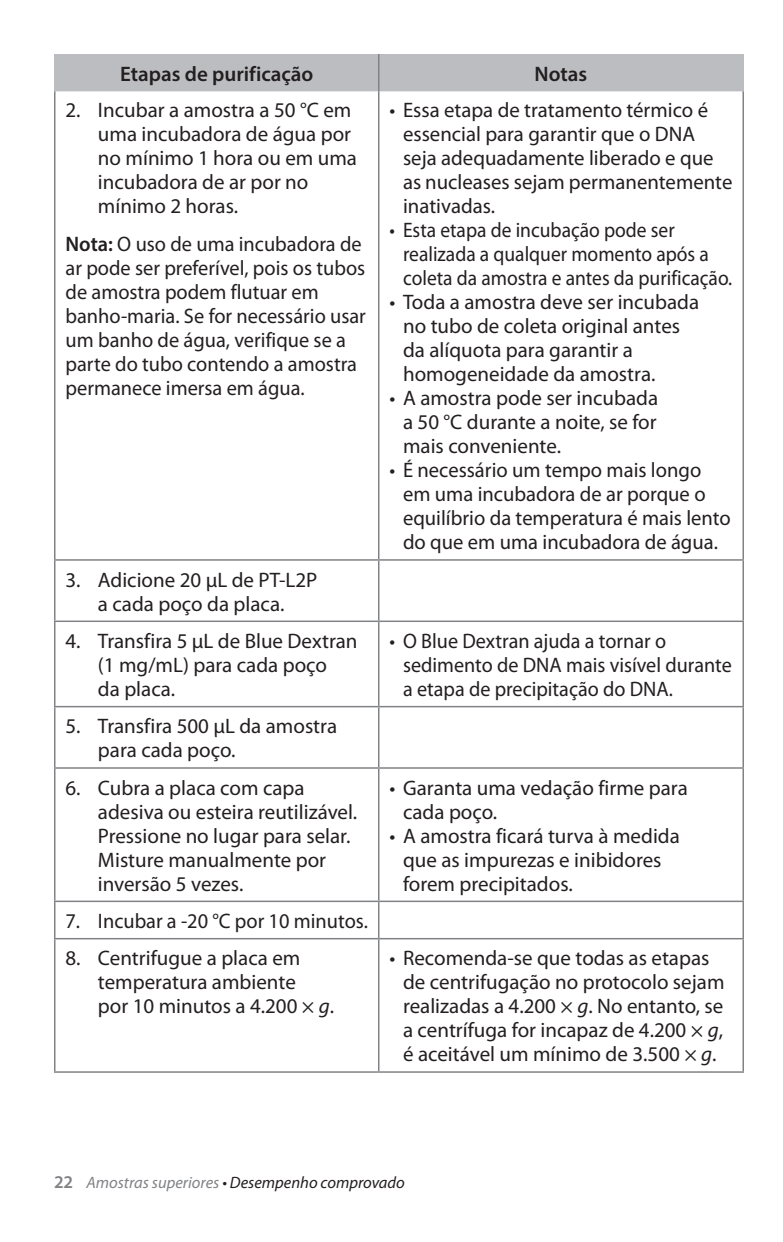
<style>
.page{position:relative;width:783px;height:1242px;background:#fff}
.page>*{position:absolute;margin:0;border:0;box-sizing:border-box;transform-origin:0 0}
.t1{font:21px/24px "Myriad Pro";color:#231f20}
.t2{font:21px/24px "Myriad Pro";color:#231f20;scale:.93 1}
.t3{font:21px/24px "Myriad Pro";color:#231f20;scale:.96 1}
.t4{font:600 21px "Myriad Pro";color:#231f20}
.t5{font:italic 16.5px "Myriad Pro";color:#231f20}
.s1{font-weight:600}
.s2{font-style:italic}
.s3{font-weight:600;font-style:normal;font-size:18px;color:#808285}
.s4{color:#808285}
</style>
<div class="page">
<div style="left:56px;top:54px;width:686px;height:37px;background:#bcbdc0"></div>
<hr style="left:378px;top:54px;width:2px;height:37px;background:#808285">
<hr style="left:378px;top:91px;width:2px;height:468px;background:#808285">
<hr style="left:54px;top:559px;width:325px;height:2px;background:#808285">
<hr style="left:379px;top:559px;width:365px;height:2px;background:#808285">
<hr style="left:378px;top:561px;width:2px;height:60px;background:#808285">
<hr style="left:54px;top:621px;width:325px;height:1px;background:#808285">
<hr style="left:379px;top:621px;width:365px;height:1px;background:#808285">
<hr style="left:378px;top:622px;width:2px;height:84px;background:#808285">
<hr style="left:54px;top:706px;width:325px;height:1px;background:#808285">
<hr style="left:379px;top:706px;width:365px;height:1px;background:#808285">
<hr style="left:378px;top:707px;width:2px;height:60px;background:#808285">
<hr style="left:54px;top:767px;width:325px;height:2px;background:#808285">
<hr style="left:379px;top:767px;width:365px;height:2px;background:#808285">
<hr style="left:378px;top:769px;width:2px;height:132px;background:#808285">
<hr style="left:54px;top:901px;width:325px;height:1px;background:#808285">
<hr style="left:379px;top:901px;width:365px;height:1px;background:#808285">
<hr style="left:378px;top:902px;width:2px;height:36px;background:#808285">
<hr style="left:54px;top:938px;width:325px;height:1px;background:#808285">
<hr style="left:379px;top:938px;width:365px;height:1px;background:#808285">
<hr style="left:378px;top:939px;width:2px;height:132px;background:#808285">
<hr style="left:54px;top:1071px;width:325px;height:2px;background:#808285">
<hr style="left:379px;top:1071px;width:365px;height:2px;background:#808285">
<hr style="left:54px;top:54px;width:2px;height:37px;background:#bcbdc0">
<hr style="left:742px;top:54px;width:2px;height:37px;background:#bcbdc0">
<hr style="left:54px;top:91px;width:2px;height:468px;background:#808285">
<hr style="left:742px;top:91px;width:2px;height:468px;background:#808285">
<hr style="left:54px;top:561px;width:2px;height:60px;background:#808285">
<hr style="left:742px;top:561px;width:2px;height:60px;background:#808285">
<hr style="left:54px;top:622px;width:2px;height:84px;background:#808285">
<hr style="left:742px;top:622px;width:2px;height:84px;background:#808285">
<hr style="left:54px;top:707px;width:2px;height:60px;background:#808285">
<hr style="left:742px;top:707px;width:2px;height:60px;background:#808285">
<hr style="left:54px;top:769px;width:2px;height:132px;background:#808285">
<hr style="left:742px;top:769px;width:2px;height:132px;background:#808285">
<hr style="left:54px;top:902px;width:2px;height:36px;background:#808285">
<hr style="left:742px;top:902px;width:2px;height:36px;background:#808285">
<hr style="left:54px;top:939px;width:2px;height:132px;background:#808285">
<hr style="left:742px;top:939px;width:2px;height:132px;background:#808285">
<p class="t4" style="left:120px;top:60px;width:195px">Etapas de purificação</p>
<p class="t4" style="left:535px;top:60px;width:54px">Notas</p>
<p class="t1" style="left:98px;top:98px;width:261px;text-indent:-32px">2. Incubar a amostra a 50 °C em uma incubadora de água por no mínimo 1 hora ou em uma incubadora de ar por no mínimo 2 horas.</p>
<p class="t1" style="left:66px;top:231px;width:302px"><span class="s1">Nota:</span> O uso de uma incubadora de ar pode ser preferível, pois os tubos de amostra podem flutuar em banho-maria. Se for necessário usar um banho de água, verifique se a parte do tubo contendo a amostra permanece imersa em água.</p>
<p class="t1" style="left:403px;top:98px;width:331px;text-indent:-13px">• Essa etapa de tratamento térmico é essencial para garantir que o DNA seja adequadamente liberado e que as nucleases sejam permanentemente inativadas.</p>
<p class="t2" style="left:403px;top:218px;width:356px;text-indent:-13px">• Esta etapa de incubação pode ser realizada a qualquer momento após a coleta da amostra e antes da purificação.</p>
<p class="t1" style="left:403px;top:290px;width:298px;text-indent:-14px">• Toda a amostra deve ser incubada no tubo de coleta original antes da alíquota para garantir a homogeneidade da amostra.</p>
<p class="t1" style="left:403px;top:386px;width:257px;text-align:justify;text-indent:-14px">• A amostra pode ser incubada a 50 °C durante a noite, se for mais conveniente.</p>
<p class="t1" style="left:403px;top:458px;width:329px;text-indent:-14px">• É necessário um tempo mais longo em uma incubadora de ar porque o equilíbrio da temperatura é mais lento do que em uma incubadora de água.</p>
<p class="t1" style="left:66px;top:567px;width:253px;text-align:center">3. Adicione 20 µL de PT-L2P a cada poço da placa.</p>
<p class="t1" style="left:98px;top:628px;width:261px;text-indent:-32px">4. Transfira 5 µL de Blue Dextran (1 mg/mL) para cada poço<br>da placa.</p>
<p class="t3" style="left:403px;top:628px;width:344px;text-indent:-14px">• O Blue Dextran ajuda a tornar o sedimento de DNA mais visível durante a etapa de precipitação do DNA.</p>
<p class="t1" style="left:98px;top:714px;width:241px;text-indent:-32px">5. Transfira 500 µL da amostra para cada poço.</p>
<p class="t1" style="left:98px;top:775px;width:261px;text-indent:-32px">6. Cubra a placa com capa adesiva ou esteira reutilizável.<br>Pressione no lugar para selar.<br>Misture manualmente por inversão 5 vezes.</p>
<p class="t1" style="left:403px;top:775px;width:286px;text-indent:-14px">• Garanta uma vedação firme para cada poço.</p>
<p class="t1" style="left:403px;top:823px;width:278px;text-indent:-14px">• A amostra ficará turva à medida que as impurezas e inibidores forem precipitados.</p>
<p class="t1" style="left:66px;top:909px;width:304px">7. Incubar a -20 °C por 10 minutos.</p>
<p class="t1" style="left:98px;top:946px;width:238px;text-indent:-32px">8. Centrifugue a placa em temperatura ambiente<br>por 10 minutos a 4.200 × <span class="s2">g</span>.</p>
<p class="t1" style="left:403px;top:946px;width:323px;text-indent:-14px">• Recomenda-se que todas as etapas de centrifugação no protocolo sejam realizadas a 4.200 × <span class="s2">g</span>. No entanto, se a centrífuga for incapaz de 4.200 × <span class="s2">g</span>, é aceitável um mínimo de 3.500 × <span class="s2">g</span>.</p>
<p class="t5" style="left:54px;top:1172px;width:352px"><span class="s3">22</span> <span class="s4">Amostras superiores</span> • Desempenho comprovado</p>
</div>
